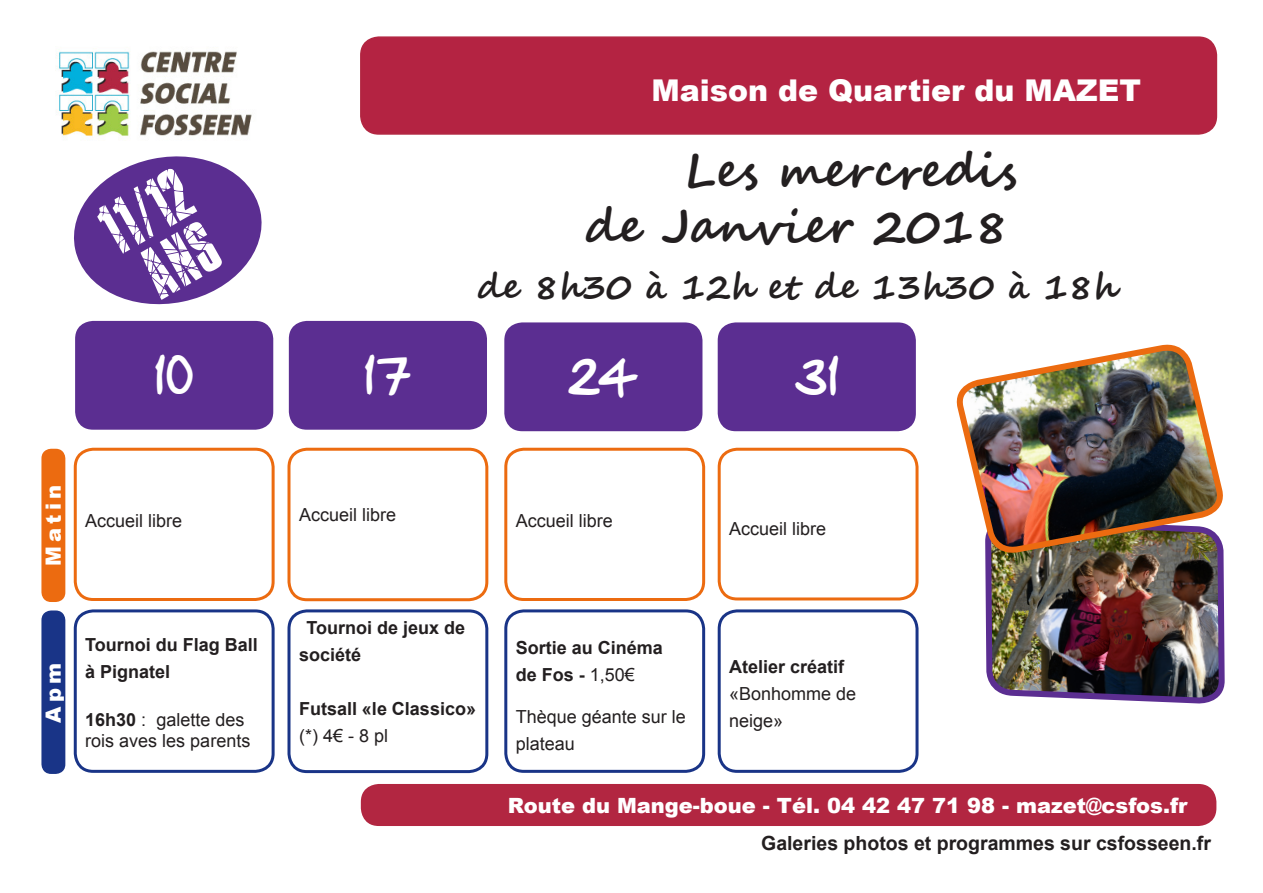
<style>
.page{position:relative;width:1263px;height:893px;background:#fff}
.page>*{position:absolute;margin:0;border:0;box-sizing:border-box;transform-origin:0 0}
.t1{font:73.5px "Broken Glass";color:#fff}
.t2{font:700 46.5px "Segoe Script";color:#231f20}
.t3{font:45px "Hand Of Sean";color:#fff}
.t4{font:700 34.5px "Segoe Script";color:#231f20}
.t5{font:900 30px "Arial";color:#fff}
.t6{font:900 21px "Arial";color:#fff}
.t7{font:700 19.5px "Arial";color:#231f20}
.t8{font:18px/27px "Arial";color:#231f20}
.t9{font:700 18px/27px "Arial";color:#231f20}
.s1{font-weight:700}
.s2{font-weight:400}
</style>
<div class="page">
<div style="left:75px;top:321px;width:198px;height:109px;background:#5b2e91;border-radius:18px"></div>
<div style="left:74px;top:448px;width:201px;height:153px;border:3px solid #ec6b10;border-radius:18px"></div>
<div style="left:74px;top:609px;width:201px;height:164px;border:3px solid #193487;border-radius:18px"></div>
<div style="left:287px;top:448px;width:201px;height:153px;border:3px solid #ec6b10;border-radius:18px"></div>
<div style="left:287px;top:609px;width:201px;height:164px;border:3px solid #193487;border-radius:18px"></div>
<div style="left:504px;top:448px;width:201px;height:153px;border:3px solid #ec6b10;border-radius:18px"></div>
<div style="left:718px;top:448px;width:200px;height:152px;border:3px solid #ec6b10;border-radius:18px"></div>
<div style="left:504px;top:609px;width:201px;height:164px;border:3px solid #193487;border-radius:18px"></div>
<div style="left:718px;top:609px;width:200px;height:164px;border:3px solid #193487;border-radius:18px"></div>
<img style="left:985px;top:584px;width:240px;height:120px">
<div style="left:42px;top:449px;width:23px;height:152px;background:#ec6b10;border-radius:9px"></div>
<div style="left:41px;top:449px;width:24px;height:153px;border:2px solid #ec6b10;border-radius:9px"></div>
<div style="left:42px;top:611px;width:23px;height:162px;background:#193487;border-radius:9px"></div>
<div style="left:41px;top:610px;width:24px;height:164px;border:2px solid #193487;border-radius:9px"></div>
<div style="left:289px;top:321px;width:198px;height:109px;background:#5b2e91;border-radius:18px"></div>
<div style="left:504px;top:322px;width:198px;height:109px;background:#5b2e91;border-radius:18px"></div>
<div style="left:718px;top:322px;width:198px;height:109px;background:#5b2e91;border-radius:18px"></div>
<img style="left:59px;top:51px;width:193px;height:89px">
<div style="left:361px;top:37px;width:855px;height:97px;background:#b42342;border-radius:18px"></div>
<div style="left:360px;top:36px;width:857px;height:99px;border:2px solid #b22641;border-radius:18px"></div>
<div style="left:361px;top:784px;width:855px;height:42px;background:#b22641;border-radius:18px"></div>
<img style="left:956px;top:344px;width:268px;height:240px">
<svg style="left:74px;top:156px;width:188px;height:149px"></svg>
<p class="t1" style="left:84px;top:200px;width:97px;rotate:-30deg">11/12</p>
<p class="t3" style="left:154px;top:336px;width:41px">10</p>
<p class="t6" style="left:38px;top:566px;width:82px;rotate:-90deg">Matin</p>
<p class="t8" style="left:85px;top:508px;width:99px">Accueil libre</p>
<p class="t6" style="left:38px;top:723px;width:62px;rotate:-90deg">Apm</p>
<p class="t9" style="left:85px;top:632px;width:174px">Tournoi du Flag Ball à Pignatel</p>
<p class="t8" style="left:85px;top:710px;width:167px;line-height:21px"><span class="s1">16h30</span> : galette des rois aves les parents</p>
<p class="t5" style="left:651px;top:68px;width:491px">Maison de Quartier du MAZET</p>
<p class="t2" style="left:684px;top:133px;width:334px">Les mercredis</p>
<p class="t2" style="left:585px;top:189px;width:425px">de Janvier 2018</p>
<p class="t4" style="left:477px;top:259px;width:640px">de 8h30 à 12h et de 13h30 à 18h</p>
<p class="t3" style="left:364px;top:336px;width:49px">17</p>
<p class="t3" style="left:567px;top:337px;width:73px">24</p>
<p class="t3" style="left:794px;top:337px;width:46px">31</p>
<p class="t8" style="left:299px;top:501px;width:99px">Accueil libre</p>
<p class="t8" style="left:516px;top:508px;width:99px">Accueil libre</p>
<p class="t8" style="left:729px;top:515px;width:99px">Accueil libre</p>
<p class="t9" style="left:299px;top:615px;width:168px;text-indent:8px">Tournoi de jeux de société</p>
<p class="t9" style="left:299px;top:696px;width:178px">Futsall «le Classico»</p>
<p class="t8" style="left:299px;top:722px;width:91px">(*) 4€ - 8 pl</p>
<p class="t9" style="left:516px;top:635px;width:149px">Sortie au Cinéma</p>
<p class="t9" style="left:516px;top:662px;width:121px">de Fos - <span class="s2">1,50€</span></p>
<p class="t8" style="left:516px;top:704px;width:172px">Thèque géante sur le plateau</p>
<p class="t9" style="left:729px;top:654px;width:117px">Atelier créatif</p>
<p class="t8" style="left:729px;top:681px;width:129px">«Bonhomme de neige»</p>
<p class="t6" style="left:508px;top:790px;width:681px">Route du Mange-boue - Tél. 04 42 47 71 98 - mazet@csfos.fr</p>
<p class="t7" style="left:761px;top:830px;width:451px">Galeries photos et programmes sur csfosseen.fr</p>
</div>
